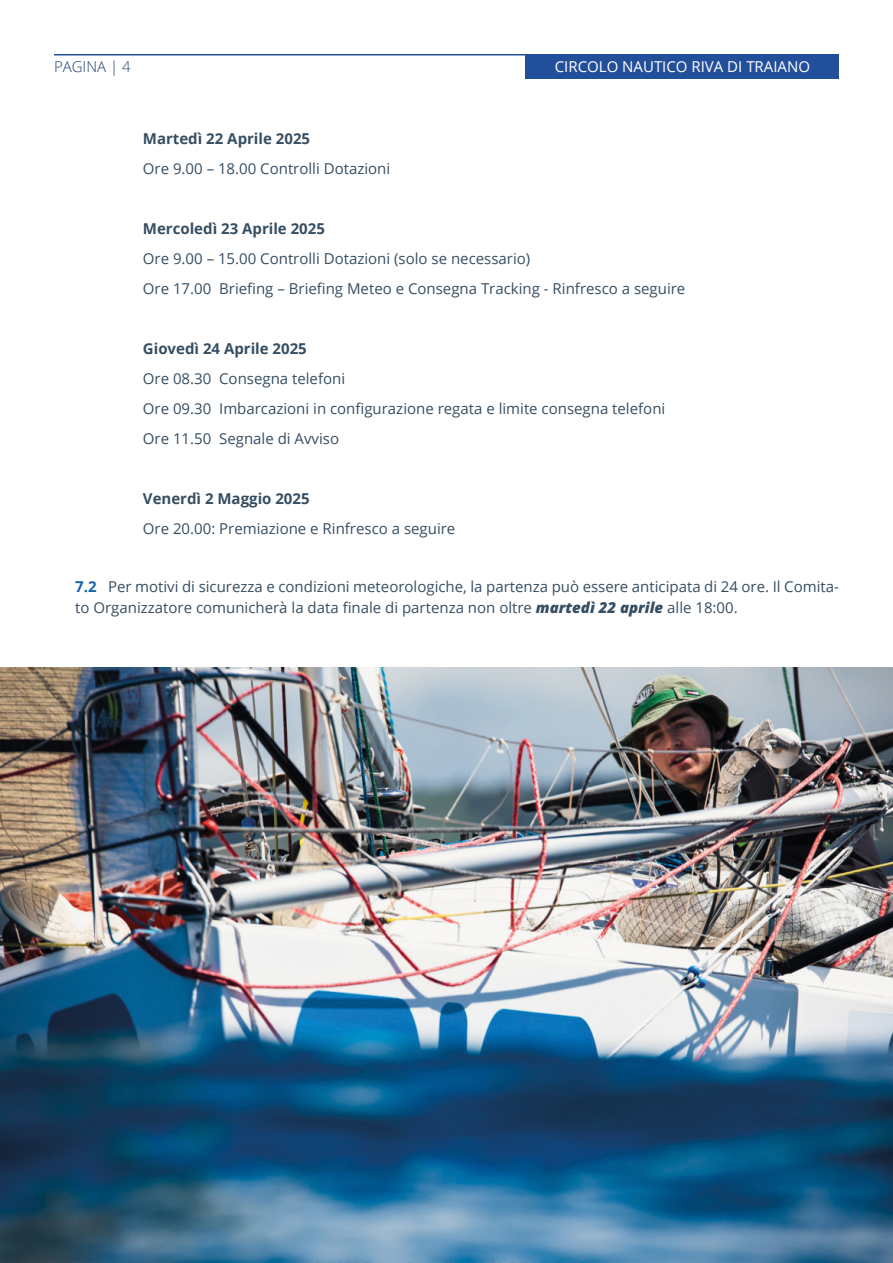
<style>
.page{position:relative;width:893px;height:1263px;background:#fff}
.page>*{position:absolute;margin:0;border:0;box-sizing:border-box;transform-origin:0 0}
.Heading_3_wrd_1{font:15px/21px "Open Sans";color:#364e62}
.Heading_3_wrd_1-2{font:700 15px "Open Sans";color:#364e62}
.t1{font:15px "Open Sans";color:#fff}
.t2{font:300 15px "Open Sans";color:#1e436f}
.s1{font-weight:700;color:#1365ae}
.s2{font-style:italic}
</style>
<div class="page">
<div style="left:526px;top:54px;width:313px;height:25px;background:#224f99"></div>
<hr style="left:54px;top:54px;width:472px;height:2px;background:#224f99">
<img style="left:0;top:668px;width:893px;height:595px">
<p class="t2" style="left:54px;top:56px;width:78px">PAGINA | 4</p>
<p class="t1" style="left:555px;top:56px;width:257px">CIRCOLO NAUTICO RIVA DI TRAIANO</p>
<p class="Heading_3_wrd_1-2" style="left:143px;top:127px;width:169px">Martedì 22 Aprile 2025</p>
<p class="Heading_3_wrd_1" style="left:143px;top:157px;width:249px">Ore 9.00 – 18.00 Controlli Dotazioni</p>
<p class="Heading_3_wrd_1-2" style="left:143px;top:217px;width:184px">Mercoledì 23 Aprile 2025</p>
<p class="Heading_3_wrd_1" style="left:143px;top:247px;width:389px">Ore 9.00 – 15.00 Controlli Dotazioni (solo se necessario)</p>
<p class="Heading_3_wrd_1" style="left:143px;top:277px;width:544px">Ore 17.00 Briefing – Briefing Meteo e Consegna Tracking - Rinfresco a seguire</p>
<p class="Heading_3_wrd_1-2" style="left:143px;top:337px;width:165px">Giovedì 24 Aprile 2025</p>
<p class="Heading_3_wrd_1" style="left:143px;top:367px;width:204px">Ore 08.30 Consegna telefoni</p>
<p class="Heading_3_wrd_1" style="left:143px;top:397px;width:524px">Ore 09.30 Imbarcazioni in configurazione regata e limite consegna telefoni</p>
<p class="Heading_3_wrd_1" style="left:143px;top:427px;width:198px">Ore 11.50 Segnale di Avviso</p>
<p class="Heading_3_wrd_1-2" style="left:143px;top:487px;width:168px">Venerdì 2 Maggio 2025</p>
<p class="Heading_3_wrd_1" style="left:143px;top:517px;width:314px">Ore 20.00: Premiazione e Rinfresco a seguire</p>
<p class="Heading_3_wrd_1" style="left:75px;top:575px;width:765px"><span class="s1">7.2</span> Per motivi di sicurezza e condizioni meteorologiche, la partenza può essere anticipata di 24 ore. Il Comita&shy;to Organizzatore comunicherà la data finale di partenza non oltre <span class="s2">martedì 22 aprile</span> alle 18:00.</p>
</div>
